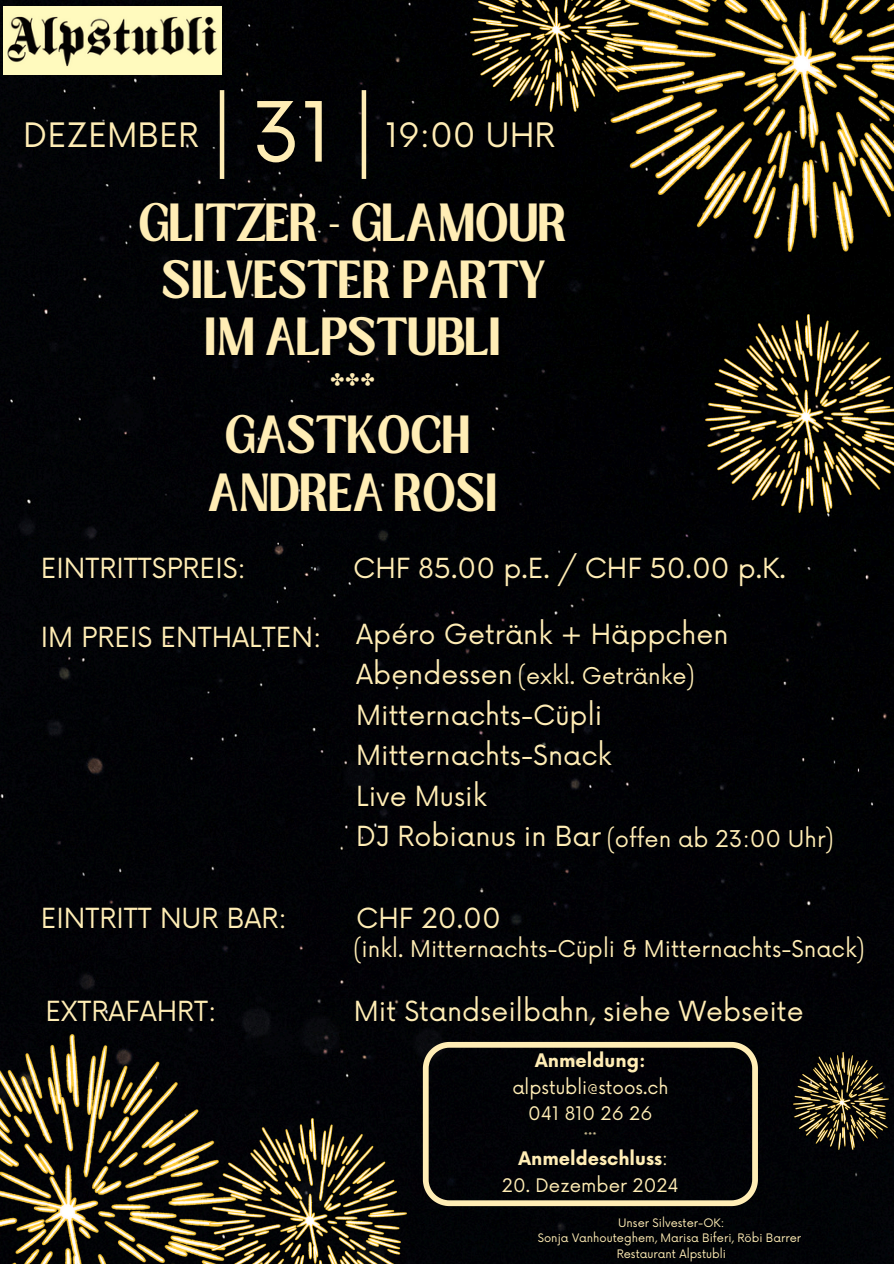
<style>
.page{position:relative;width:894px;height:1264px;background:#fff}
.page>*{position:absolute;margin:0;border:0;box-sizing:border-box;transform-origin:0 0}
.t1{font:80.7px "Now";color:#ffedb5}
.t2{font:700 41.1px/57.3px "Loubag";color:#ffedb5;text-align:center}
.t3{font:32.85px "Now";color:#ffedb5}
.t4{font:700 29.1px "Loubag";color:#ffedb5}
.t5{font:27px/40.5px "Now";color:#ffedb5}
.t6{font:22.5px "Now";color:#ffedb5}
.t7{font:18.15px/26.8px "Now";color:#ffedb5;text-align:center}
.t8{font:700 18.15px "Now";color:#ffedb5}
.t9{font:12.15px "Now";color:#ffedb5}
.t10{font:11.4px "Now";color:#ffedb5}
.s1{font-weight:700}
.s2{font-weight:400}
</style>
<div class="page">
<div style="left:0;top:0;width:893px;height:1263px;background:#000205"></div>
<img style="left:0;top:1034px;width:235px;height:229px">
<img style="left:606px;top:0;width:287px;height:251px">
<img style="left:793px;top:1052px;width:95px;height:97px">
<img style="left:210px;top:1118px;width:196px;height:145px">
<img style="left:705px;top:315px;width:188px;height:198px">
<img style="left:470px;top:0;width:168px;height:112px">
<hr style="left:220px;top:90px;width:4px;height:89px;background:#ffedb5">
<div style="left:361px;top:90px;width:5px;height:89px;background:#ffedb5"></div>
<img style="left:3px;top:6px;width:218px;height:69px">
<svg style="left:423px;top:1041px;width:334px;height:165px;background:#191816"></svg>
<p class="t3" style="left:23px;top:117px;width:177px">DEZEMBER</p>
<h1 class="t1" style="left:251px;top:87px;width:82px">31</h1>
<h3 class="t3" style="left:385px;top:117px;width:171px">19:00 UHR</h3>
<h3 class="t2" style="left:138px;top:194px;width:429px">GLITZER - GLAMOUR<br>SILVESTER PARTY<br>IM ALPSTUBLI</h3>
<h3 class="t4" style="left:329px;top:362px;width:47px">***</h3>
<h3 class="t2" style="left:208px;top:407px;width:291px">GASTKOCH<br>ANDREA ROSI</h3>
<h5 class="t5" style="left:41px;top:549px;width:206px">EINTRITTSPREIS:</h5>
<h5 class="t5" style="left:353px;top:549px;width:434px">CHF 85.00 p.E. / CHF 50.00 p.K.</h5>
<h5 class="t5" style="left:356px;top:615px;width:374px">Apéro Getränk + Häppchen<br>Abendessen<br>Mitternachts-Cüpli<br>Mitternachts-Snack<br>Live Musik<br>DJ Robianus in Bar</h5>
<h4 class="t5" style="left:41px;top:618px;width:282px">IM PREIS ENTHALTEN:</h4>
<p class="t6" style="left:517px;top:663px;width:179px">(exkl. Getränke)</p>
<p class="t6" style="left:606px;top:826px;width:229px">(offen ab 23:00 Uhr)</p>
<p class="t5" style="left:41px;top:898px;width:247px">EINTRITT NUR BAR:</p>
<h3 class="t5" style="left:356px;top:898px;width:146px">CHF 20.00</h3>
<p class="t6" style="left:353px;top:936px;width:513px">(inkl. Mitternachts-Cüpli &amp; Mitternachts-Snack)</p>
<p class="t5" style="left:45px;top:992px;width:173px">EXTRAFAHRT:</p>
<p class="t5" style="left:354px;top:992px;width:451px">Mit Standseilbahn, siehe Webseite</p>
<h6 class="t7" style="left:512px;top:1047px;width:157px"><span class="s1">Anmeldung: </span>alpstubli@stoos.ch<br>041 810 26 26</h6>
<h6 class="t9" style="left:584px;top:1129px;width:14px">***</h6>
<h6 class="t8" style="left:518px;top:1148px;width:151px">Anmeldeschluss<span class="s2">:</span></h6>
<h6 class="t7" style="left:502px;top:1173px;width:178px">20. Dezember 2024</h6>
<h3 class="t10" style="left:618px;top:1216px;width:108px">Unser Silvester-OK:</h3>
<h4 class="t10" style="left:537px;top:1231px;width:265px">Sonja Vanhouteghem, Marisa Biferi, Röbi Barrer</h4>
<h3 class="t10" style="left:616px;top:1247px;width:111px">Restaurant Alpstubli</h3>
</div>
